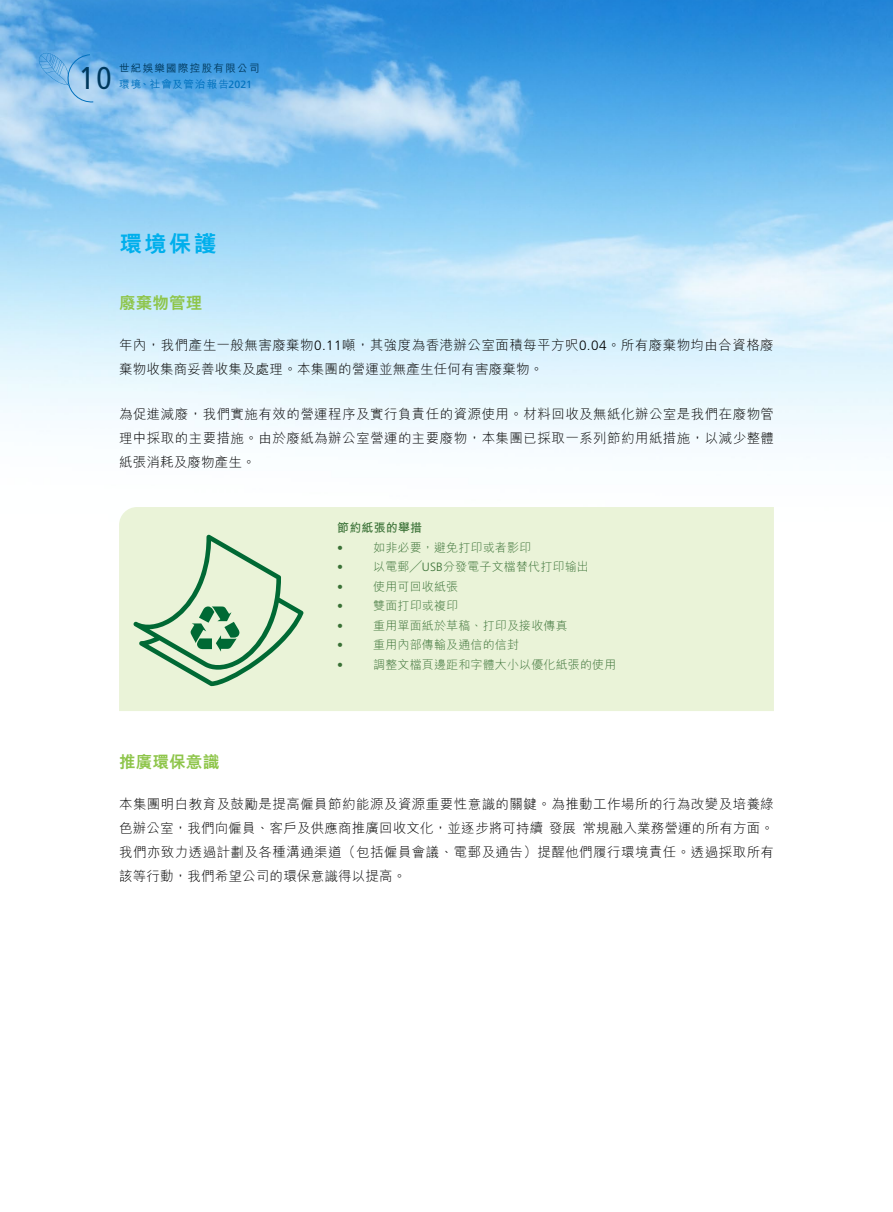
<style>
.page{position:relative;width:893px;height:1212px;background:#fff}
.page>*{position:absolute;margin:0;border:0;box-sizing:border-box;transform-origin:0 0}
.t1{font:condensed 31.5px "Frutiger LT Std";color:#00395d}
.t2{font:800 22.5px "M Hei HK";color:#00afec}
.t3{font:800 16.5px "M Hei HK";letter-spacing:.015em;color:#8ec54a}
.t4{font:300 13.5px/24px "M Hei HK";letter-spacing:.03em;color:#000;text-align:justify}
.t5{font:300 12px "M Hei HK";letter-spacing:.015em;color:#3a7136}
.t6{font:700 12px "M Hei HK";letter-spacing:.015em;color:#3a7136}
.t7{font:300 12px "Frutiger LT Std";color:#3a7136}
.t8{font:500 10.5px "M Hei HK";letter-spacing:.1em;color:#0070bd}
.t9{font:500 10.5px "M Hei HK";letter-spacing:.125em;color:#00395d}
.s1{font-family:"Frutiger LT Std";font-weight:400}
.s2{font-family:"Frutiger LT Std"}
</style>
<div class="page">
<img style="left:0;top:0;width:893px;height:442px">
<svg style="left:39px;top:53px;width:55px;height:50px;background:#85bde9"></svg>
<div style="left:119px;top:507px;width:655px;height:204px;background:#eaf3d8"></div>
<svg style="left:134px;top:535px;width:169px;height:151px;background:#c5ddbe"></svg>
<p class="t9" style="left:119px;top:61px;width:142px">世紀娛樂國際控股有限公司</p>
<h1 class="t1" style="left:80px;top:60px;width:33px">10</h1>
<p class="t8" style="left:119px;top:76px;width:134px">環境、社會及管治報告<span class="s1">2021</span></p>
<h2 class="t2" style="left:119px;top:232px;width:98px">環境保護</h2>
<p class="t3" style="left:119px;top:295px;width:85px">廢棄物管理</p>
<p class="t4" style="left:119px;top:333px;width:656px">年內，我們產生一般無害廢棄物<span class="s2">0.11</span>噸，其強度為香港辦公室面積每平方呎<span class="s2">0.04</span>。所有廢棄物均由合資格廢棄物收集商妥善收集及處理。本集團的營運並無產生任何有害廢棄物。</p>
<p class="t4" style="left:119px;top:402px;width:656px">為促進減廢，我們實施有效的營運程序及實行負責任的資源使用。材料回收及無紙化辦公室是我們在廢物管理中採取的主要措施。由於廢紙為辦公室營運的主要廢物，本集團已採取一系列節約用紙措施，以減少整體紙張消耗及廢物產生。</p>
<p class="t6" style="left:337px;top:519px;width:87px">節約紙張的舉措</p>
<p class="t7" style="left:337px;top:541px;width:7px">•</p>
<p class="t5" style="left:373px;top:539px;width:160px">如非必要，避免打印或者影印</p>
<p class="t7" style="left:337px;top:560px;width:7px">•</p>
<p class="t5" style="left:373px;top:558px;width:217px">以電郵╱<span class="s2">USB</span>分發電子文檔替代打印输出</p>
<p class="t7" style="left:337px;top:580px;width:7px">•</p>
<p class="t5" style="left:373px;top:578px;width:87px">使用可回收紙張</p>
<p class="t7" style="left:337px;top:599px;width:7px">•</p>
<p class="t5" style="left:373px;top:597px;width:87px">雙面打印或複印</p>
<p class="t7" style="left:337px;top:619px;width:7px">•</p>
<p class="t5" style="left:373px;top:617px;width:196px">重用單面紙於草稿、打印及接收傳真</p>
<p class="t7" style="left:337px;top:638px;width:7px">•</p>
<p class="t5" style="left:373px;top:636px;width:147px">重用內部傳輸及通信的信封</p>
<p class="t7" style="left:337px;top:658px;width:7px">•</p>
<p class="t5" style="left:373px;top:656px;width:245px">調整文檔頁邊距和字體大小以優化紙張的使用</p>
<p class="t3" style="left:119px;top:753px;width:102px">推廣環保意識</p>
<p class="t4" style="left:119px;top:791px;width:656px">本集團明白教育及鼓勵是提高僱員節約能源及資源重要性意識的關鍵。為推動工作場所的行為改變及培養綠色辦公室，我們向僱員、客戶及供應商推廣回收文化，並逐步將可持續發展常規融入業務營運的所有方面。我們亦致力透過計劃及各種溝通渠道（包括僱員會議、電郵及通告）提醒他們履行環境責任。透過採取所有該等行動，我們希望公司的環保意識得以提高。</p>
</div>
